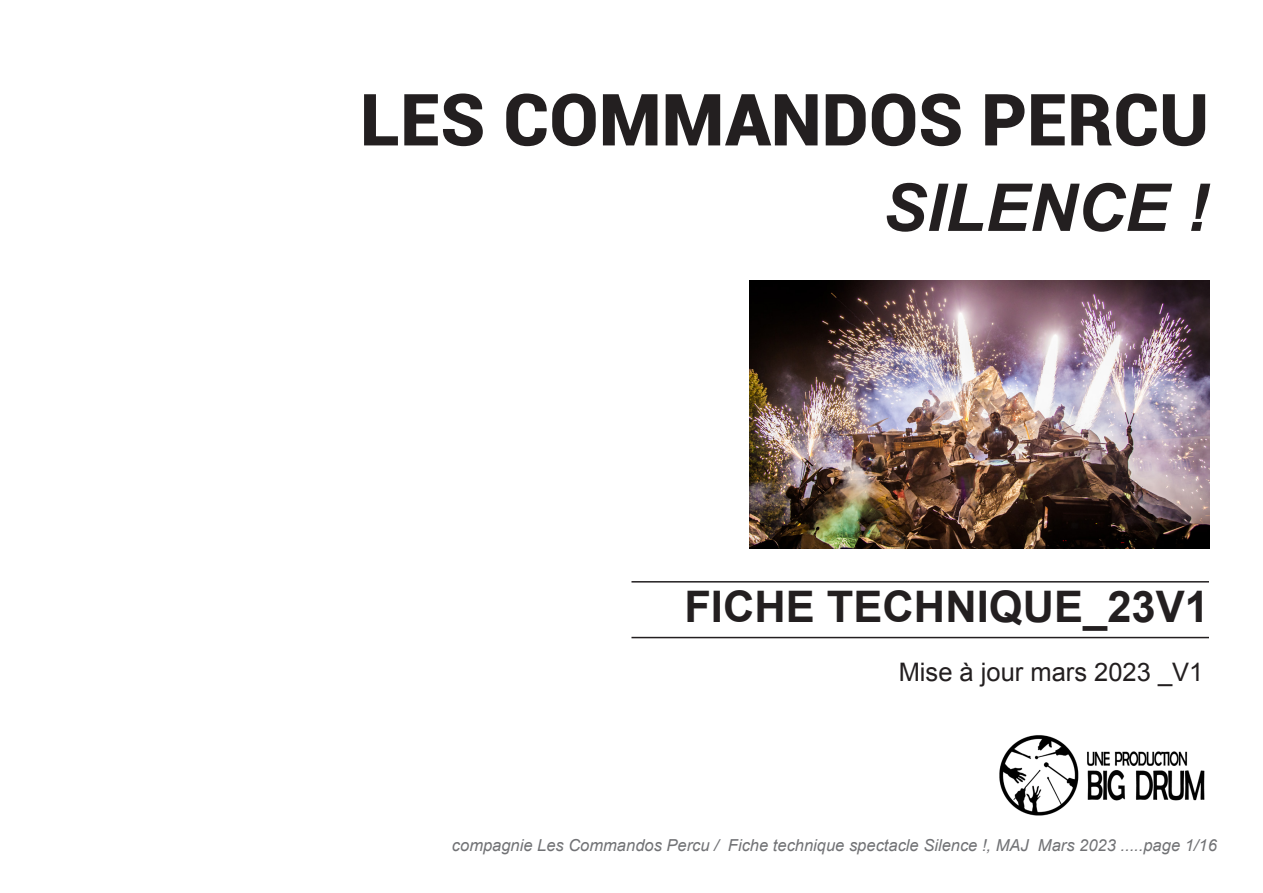
<style>
.page{position:relative;width:1263px;height:893px;background:#fff}
.page>*{position:absolute;margin:0;border:0;box-sizing:border-box;transform-origin:0 0}
.t1{font:900 72px "Roboto";color:#231f20}
.Preambule{font:italic 700 66px "Arial";color:#231f20}
.t2{font:700 43.5px "Arial";color:#231f20}
.Paragraphe_FT{font:25.5px "Arial";color:#231f20}
.t3{font:italic 16.5px "Arial";color:#717275}
</style>
<div class="page">
<hr style="left:631px;top:637px;width:578px;height:1px;background:#231f20">
<hr style="left:631px;top:581px;width:578px;height:2px;background:#231f20">
<img style="left:999px;top:735px;width:206px;height:81px">
<img style="left:749px;top:280px;width:461px;height:269px">
<p class="t1" style="left:360px;top:69px;width:850px">LES COMMANDOS PERCU</p>
<p class="Preambule" style="left:882px;top:165px;width:328px">SILENCE !</p>
<p class="t2" style="left:684px;top:578px;width:526px">FICHE TECHNIQUE_23V1</p>
<p class="Paragraphe_FT" style="left:899px;top:655px;width:306px">Mise à jour mars 2023 _V1</p>
<p class="t3" style="left:452px;top:834px;width:766px">compagnie Les Commandos Percu / Fiche technique spectacle Silence !, MAJ Mars 2023 .....page 1/16</p>
</div>
